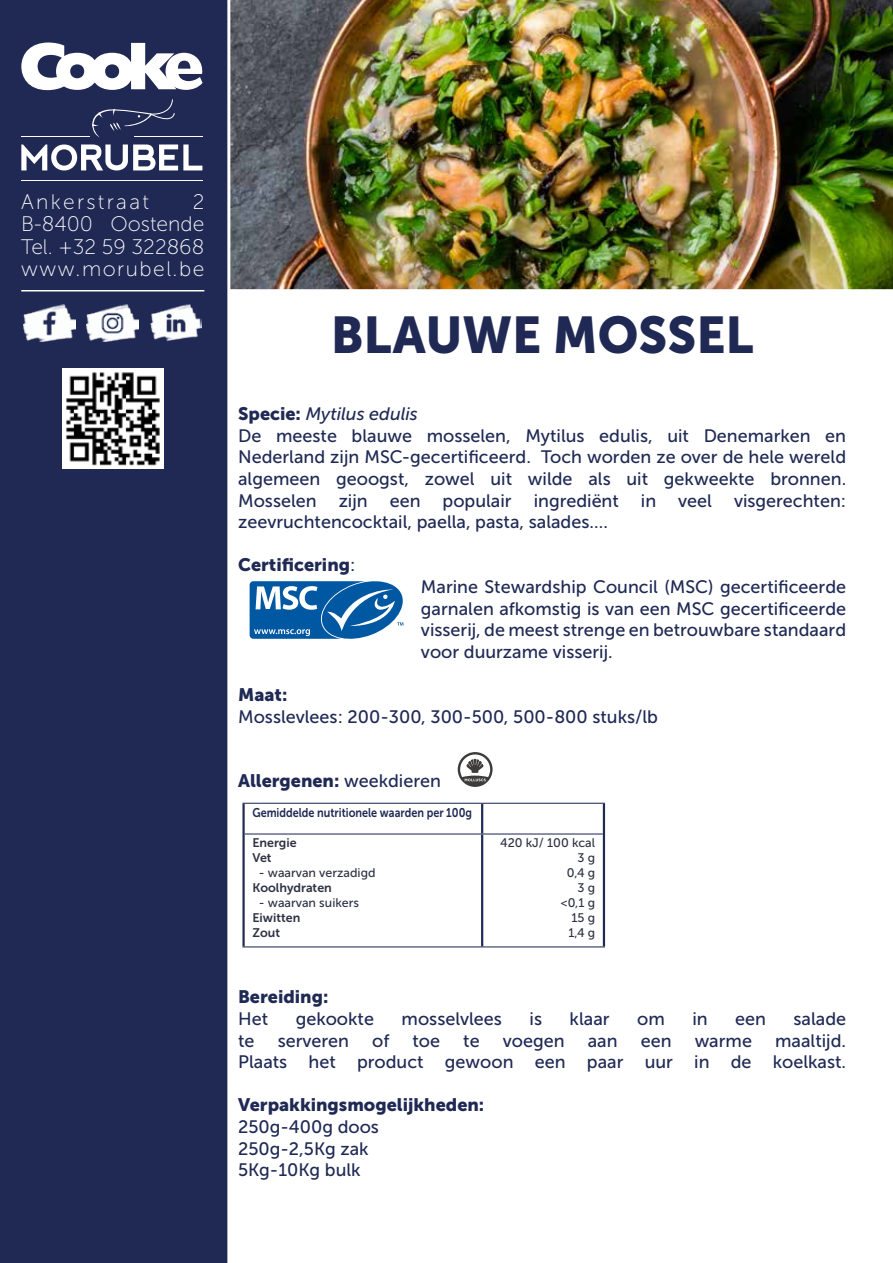
<style>
.page{position:relative;width:893px;height:1263px;background:#fff}
.page>*{position:absolute;margin:0;border:0;box-sizing:border-box;transform-origin:0 0}
.t1{font:51.3px "Museo Sans 900";color:#1f2954}
.t2{font:21px/22.5px "Museo Sans 100";letter-spacing:.035em;color:#fff;text-align:justify}
.t3{font:21px "Museo Sans 100";letter-spacing:.11em;color:#fff}
.t4{font:18px/21.6px "Museo Sans 500";color:#1f2954}
.t5{font:18px "Museo Sans 900";color:#1f2954}
.t6{font:12.6px "Museo Sans 700";color:#1f2954;scale:.86 1}
.t7{font:12.45px/15px "Museo Sans 500";color:#2e3142;text-align:right}
.t8{font:12.45px/15px "Museo Sans 700";color:#2e3142}
.s1{font-family:"Museo Sans 900"}
.s2{font-style:italic}
.s3{font-family:"Museo Sans 500"}
</style>
<div class="page">
<img style="left:230px;top:0;width:663px;height:289px">
<svg style="left:458px;top:752px;width:35px;height:35px"></svg>
<svg style="left:460px;top:754px;width:30px;height:27px"></svg>
<svg style="left:249px;top:581px;width:155px;height:58px"></svg>
<div style="left:0;top:0;width:228px;height:1263px;background:#1f2954"></div>
<img style="left:63px;top:368px;width:100px;height:101px">
<img style="left:24px;top:304px;width:51px;height:37px">
<img style="left:87px;top:304px;width:51px;height:37px">
<img style="left:150px;top:304px;width:51px;height:38px">
<hr style="left:21px;top:290px;width:183px;height:1px;background:#fff">
<svg style="left:21px;top:144px;width:181px;height:26px"></svg>
<hr style="left:21px;top:136px;width:69px;height:1px;background:#fff">
<hr style="left:134px;top:136px;width:69px;height:1px;background:#fff">
<hr style="left:21px;top:180px;width:182px;height:1px;background:#fff">
<svg style="left:89px;top:99px;width:86px;height:38px;background:#303a61"></svg>
<svg style="left:21px;top:43px;width:182px;height:47px"></svg>
<hr style="left:242px;top:803px;width:240px;height:1px;background:#1f2954">
<hr style="left:482px;top:803px;width:123px;height:1px;background:#1f2954">
<hr style="left:245px;top:833px;width:237px;height:1px;background:#1f2954">
<hr style="left:482px;top:833px;width:121px;height:1px;background:#1f2954">
<hr style="left:242px;top:804px;width:3px;height:30px;background:#1f2954">
<hr style="left:481px;top:804px;width:2px;height:29px;background:#1f2954">
<hr style="left:603px;top:804px;width:2px;height:30px;background:#1f2954">
<hr style="left:242px;top:834px;width:3px;height:112px;background:#1f2954">
<hr style="left:481px;top:834px;width:2px;height:112px;background:#1f2954">
<hr style="left:603px;top:834px;width:2px;height:112px;background:#1f2954">
<hr style="left:242px;top:946px;width:240px;height:1px;background:#1f2954">
<hr style="left:482px;top:946px;width:123px;height:1px;background:#1f2954">
<p class="t2" style="left:21px;top:191px;width:185px;text-indent:171px">2<br>B-8400 Oostende Tel. +32 59 322868 www.morubel.be</p>
<p class="t3" style="left:21px;top:190px;width:129px">Ankerstraat</p>
<h1 class="t1" style="left:331px;top:306px;width:424px">BLAUWE MOSSEL</h1>
<p class="t4" style="left:238px;top:403px;width:610px"><span class="s1">Specie:</span> <span class="s2">Mytilus edulis<br></span>De meeste blauwe mosselen, Mytilus edulis, uit Denemarken en Nederland zijn MSC-gecertificeerd. Toch worden ze over de hele wereld algemeen geoogst, zowel uit wilde als uit gekweekte bronnen.<br>Mosselen zijn een populair ingrediënt in veel visgerechten: zeevruchtencocktail, paella, pasta, salades….</p>
<p class="t5" style="left:238px;top:555px;width:119px">Certificering<span class="s3">:</span></p>
<p class="t4" style="left:421px;top:576px;width:427px;text-align:justify">Marine Stewardship Council (MSC) gecertificeerde garnalen afkomstig is van een MSC gecertificeerde visserij, de meest strenge en betrouwbare standaard voor duurzame visserij.</p>
<p class="t5" style="left:238px;top:684px;width:51px">Maat:</p>
<p class="t4" style="left:238px;top:706px;width:421px">Mosslevlees: 200-300, 300-500, 500-800 stuks/lb</p>
<p class="t5" style="left:238px;top:771px;width:204px">Allergenen: <span class="s3">weekdieren</span></p>
<p class="t6" style="left:252px;top:805px;width:257px">Gemiddelde nutritionele waarden per 100g</p>
<p class="t8" style="left:252px;top:836px;width:46px">Energie<br>Vet</p>
<p class="t7" style="left:259px;top:865px;width:118px">- waarvan verzadigd</p>
<p class="t8" style="left:252px;top:880px;width:81px">Koolhydraten</p>
<p class="t7" style="left:259px;top:895px;width:102px">- waarvan suikers</p>
<p class="t8" style="left:252px;top:910px;width:49px">Eiwitten<br>Zout</p>
<p class="t7" style="left:500px;top:836px;width:96px">420 kJ/ 100 kcal<br>3 g<br>0,4 g<br>3 g<br>&lt;0,1 g<br>15 g<br>1,4 g</p>
<p class="t5" style="left:238px;top:987px;width:92px">Bereiding:</p>
<p class="t4" style="left:238px;top:1008px;width:32px">Het</p>
<p class="t4" style="left:296px;top:1008px;width:80px">gekookte</p>
<p class="t4" style="left:402px;top:1008px;width:102px">mosselvlees</p>
<p class="t4" style="left:529px;top:1008px;width:14px">is</p>
<p class="t4" style="left:570px;top:1008px;width:41px">klaar</p>
<p class="t4" style="left:637px;top:1008px;width:29px">om</p>
<p class="t4" style="left:692px;top:1008px;width:17px">in</p>
<p class="t4" style="left:735px;top:1008px;width:32px">een</p>
<p class="t4" style="left:793px;top:1008px;width:54px">salade</p>
<p class="t4" style="left:238px;top:1030px;width:18px">te</p>
<p class="t4" style="left:278px;top:1030px;width:73px">serveren</p>
<p class="t4" style="left:372px;top:1030px;width:19px">of</p>
<p class="t4" style="left:412px;top:1030px;width:29px">toe</p>
<p class="t4" style="left:463px;top:1030px;width:18px">te</p>
<p class="t4" style="left:503px;top:1030px;width:63px">voegen</p>
<p class="t4" style="left:588px;top:1030px;width:31px">aan</p>
<p class="t4" style="left:641px;top:1030px;width:32px">een</p>
<p class="t4" style="left:695px;top:1030px;width:59px">warme</p>
<p class="t4" style="left:238px;top:1030px;width:610px;text-align:right">maaltijd.<br>Plaats het product gewoon een paar uur in de koelkast.</p>
<p class="t5" style="left:238px;top:1095px;width:248px">Verpakkingsmogelijkheden:</p>
<p class="t4" style="left:238px;top:1116px;width:142px">250g-400g doos<br>250g-2,5Kg zak<br>5Kg-10Kg bulk</p>
</div>
